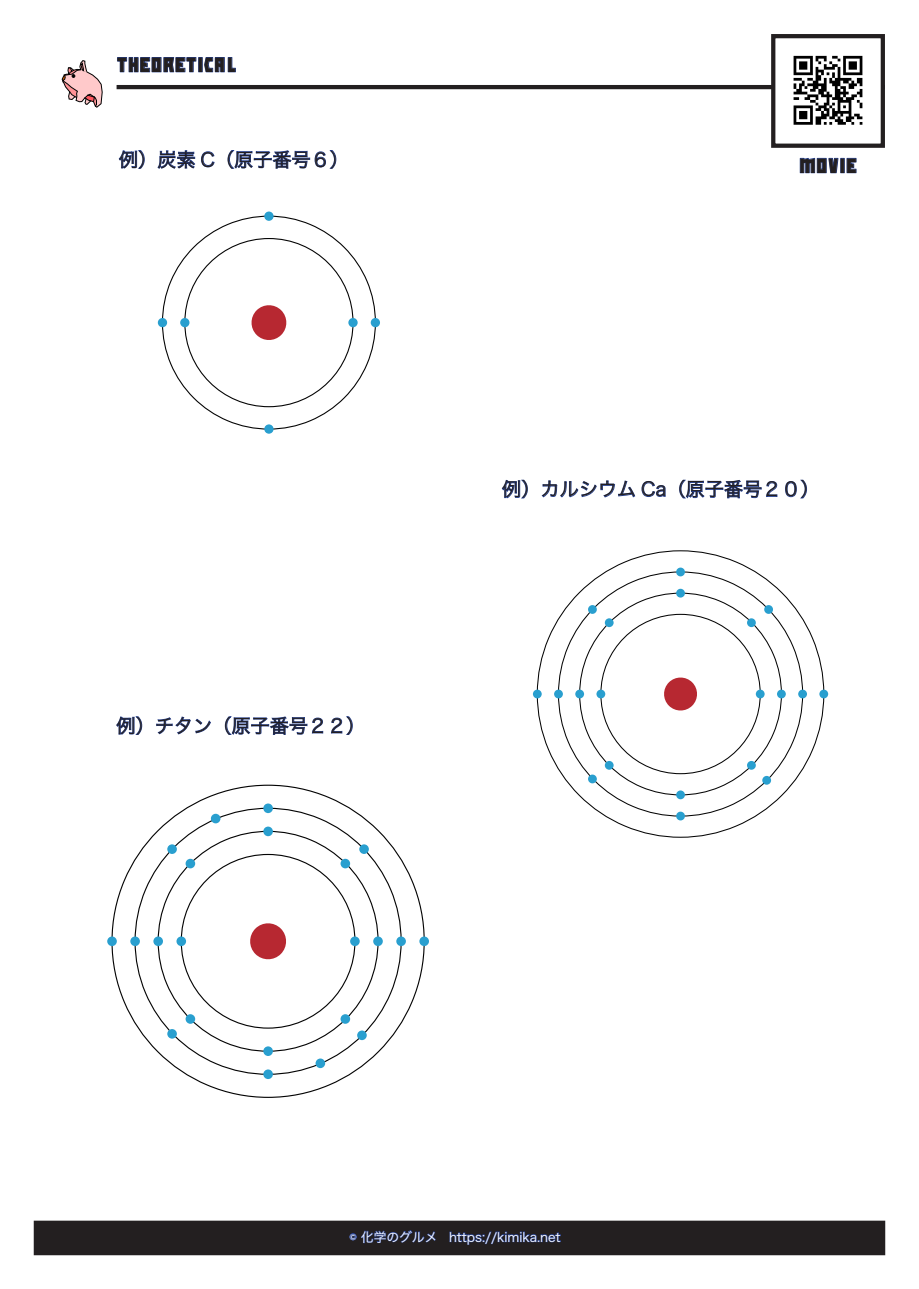
<style>
.page{position:relative;width:919px;height:1289px;background:#fff}
.page>*{position:absolute;margin:0;border:0;box-sizing:border-box;transform-origin:0 0}
.t1{font:19.2px "Hira Kaku Pro N W3";color:#231f20}
.t2{font:19.2px "Slash";color:#231f20}
.t3{font:12.75px "Hira Kaku Pro N W3";color:#fff}
</style>
<div class="page">
<div style="left:34px;top:1221px;width:850px;height:33px;background:#231f20"></div>
<div style="left:34px;top:1220px;width:850px;height:34px;border:1px solid #231f20"></div>
<svg style="left:349px;top:1230px;width:87px;height:13px"></svg>
<svg style="left:449px;top:1231px;width:112px;height:13px"></svg>
<hr style="left:117px;top:85px;width:767px;height:4px;background:#231f20">
<svg style="left:62px;top:60px;width:41px;height:48px"></svg>
<div style="left:81px;top:72px;width:5px;height:11px;background:#ffc9ca"></div>
<div style="left:773px;top:36px;width:109px;height:110px;background:#fff"></div>
<div style="left:771px;top:34px;width:113px;height:114px;border:4px solid #231f20"></div>
<svg style="left:799px;top:158px;width:39px;height:15px"></svg>
<div style="left:840px;top:158px;width:4px;height:15px;border:1px solid #253f8e"></div>
<svg style="left:846px;top:158px;width:10px;height:15px"></svg>
<svg style="left:117px;top:57px;width:80px;height:16px"></svg>
<div style="left:199px;top:57px;width:3px;height:15px;border:1px solid #253f8e"></div>
<svg style="left:204px;top:57px;width:32px;height:16px"></svg>
<svg style="left:119px;top:150px;width:26px;height:19px"></svg>
<svg style="left:157px;top:150px;width:38px;height:19px"></svg>
<svg style="left:201px;top:151px;width:14px;height:17px"></svg>
<svg style="left:227px;top:150px;width:109px;height:19px"></svg>
<svg style="left:161px;top:215px;width:215px;height:215px"></svg>
<div style="left:180px;top:318px;width:9px;height:9px;background:#299fcf;border-radius:50%"></div>
<div style="left:348px;top:318px;width:9px;height:9px;background:#299fcf;border-radius:50%"></div>
<div style="left:264px;top:211px;width:9px;height:10px;background:#299fcf;border-radius:50%"></div>
<div style="left:264px;top:424px;width:9px;height:9px;background:#299fcf;border-radius:50%"></div>
<div style="left:158px;top:318px;width:9px;height:9px;background:#299fcf;border-radius:50%"></div>
<div style="left:371px;top:318px;width:9px;height:9px;background:#299fcf;border-radius:50%"></div>
<svg style="left:501px;top:479px;width:27px;height:19px"></svg>
<svg style="left:541px;top:480px;width:94px;height:17px"></svg>
<svg style="left:641px;top:481px;width:25px;height:16px"></svg>
<svg style="left:679px;top:479px;width:98px;height:19px"></svg>
<svg style="left:785px;top:479px;width:22px;height:19px"></svg>
<svg style="left:536px;top:550px;width:288px;height:288px"></svg>
<svg style="left:557px;top:571px;width:246px;height:246px"></svg>
<svg style="left:578px;top:592px;width:204px;height:204px"></svg>
<div style="left:596px;top:689px;width:9px;height:9px;background:#299fcf;border-radius:50%"></div>
<svg style="left:755px;top:689px;width:9px;height:9px"></svg>
<div style="left:575px;top:689px;width:9px;height:9px;background:#299fcf;border-radius:50%"></div>
<div style="left:777px;top:689px;width:8px;height:9px;background:#299fcf;border-radius:50%"></div>
<div style="left:676px;top:588px;width:9px;height:9px;background:#299fcf;border-radius:50%"></div>
<div style="left:676px;top:790px;width:9px;height:9px;background:#299fcf;border-radius:50%"></div>
<div style="left:604px;top:618px;width:9px;height:9px;background:#299fcf;border-radius:50%"></div>
<div style="left:747px;top:618px;width:8px;height:9px;background:#299fcf;border-radius:50%"></div>
<div style="left:604px;top:761px;width:9px;height:8px;background:#299fcf;border-radius:50%"></div>
<div style="left:747px;top:761px;width:8px;height:8px;background:#299fcf;border-radius:50%"></div>
<div style="left:676px;top:567px;width:9px;height:9px;background:#299fcf;border-radius:50%"></div>
<div style="left:676px;top:811px;width:9px;height:9px;background:#299fcf;border-radius:50%"></div>
<div style="left:554px;top:689px;width:9px;height:9px;background:#299fcf;border-radius:50%"></div>
<div style="left:798px;top:689px;width:9px;height:9px;background:#299fcf;border-radius:50%"></div>
<div style="left:764px;top:605px;width:9px;height:9px;background:#299fcf;border-radius:50%"></div>
<div style="left:588px;top:605px;width:8px;height:9px;background:#299fcf;border-radius:50%"></div>
<div style="left:588px;top:774px;width:8px;height:9px;background:#299fcf;border-radius:50%"></div>
<div style="left:762px;top:776px;width:9px;height:8px;background:#299fcf;border-radius:50%"></div>
<div style="left:533px;top:689px;width:8px;height:9px;background:#299fcf;border-radius:50%"></div>
<div style="left:819px;top:689px;width:9px;height:9px;background:#299fcf;border-radius:50%"></div>
<svg style="left:116px;top:716px;width:26px;height:19px"></svg>
<svg style="left:156px;top:716px;width:55px;height:18px"></svg>
<svg style="left:225px;top:716px;width:98px;height:19px"></svg>
<svg style="left:331px;top:716px;width:22px;height:19px"></svg>
<svg style="left:111px;top:784px;width:314px;height:314px"></svg>
<svg style="left:134px;top:807px;width:268px;height:268px"></svg>
<svg style="left:157px;top:830px;width:222px;height:222px"></svg>
<svg style="left:248px;top:921px;width:40px;height:40px"></svg>
<div style="left:176px;top:936px;width:10px;height:10px;background:#299fcf;border-radius:50%"></div>
<div style="left:350px;top:936px;width:10px;height:10px;background:#299fcf;border-radius:50%"></div>
<div style="left:153px;top:936px;width:10px;height:10px;background:#299fcf;border-radius:50%"></div>
<div style="left:373px;top:936px;width:10px;height:10px;background:#299fcf;border-radius:50%"></div>
<div style="left:263px;top:826px;width:10px;height:10px;background:#299fcf;border-radius:50%"></div>
<div style="left:263px;top:1046px;width:10px;height:9px;background:#299fcf;border-radius:50%"></div>
<svg style="left:185px;top:858px;width:10px;height:10px"></svg>
<svg style="left:340px;top:858px;width:10px;height:10px"></svg>
<div style="left:185px;top:1014px;width:10px;height:9px;background:#299fcf;border-radius:50%"></div>
<div style="left:340px;top:1014px;width:10px;height:9px;background:#299fcf;border-radius:50%"></div>
<div style="left:263px;top:803px;width:10px;height:10px;background:#299fcf;border-radius:50%"></div>
<div style="left:263px;top:1069px;width:10px;height:10px;background:#299fcf;border-radius:50%"></div>
<div style="left:130px;top:936px;width:10px;height:10px;background:#299fcf;border-radius:50%"></div>
<div style="left:396px;top:936px;width:10px;height:10px;background:#299fcf;border-radius:50%"></div>
<div style="left:359px;top:844px;width:10px;height:10px;background:#299fcf;border-radius:50%"></div>
<div style="left:167px;top:844px;width:10px;height:10px;background:#299fcf;border-radius:50%"></div>
<div style="left:167px;top:1029px;width:10px;height:9px;background:#299fcf;border-radius:50%"></div>
<div style="left:357px;top:1030px;width:10px;height:10px;background:#299fcf;border-radius:50%"></div>
<div style="left:107px;top:936px;width:10px;height:10px;background:#299fcf;border-radius:50%"></div>
<div style="left:419px;top:936px;width:10px;height:10px;background:#299fcf;border-radius:50%"></div>
<div style="left:211px;top:813px;width:9px;height:10px;background:#299fcf;border-radius:50%"></div>
<div style="left:315px;top:1058px;width:10px;height:10px;background:#299fcf;border-radius:50%"></div>
<img style="left:793px;top:55px;width:70px;height:70px">
<p class="t2" style="left:117px;top:57px;width:122px">THEORETICAL</p>
<p class="t1" style="left:119px;top:142px;width:231px">例）炭素 C（原子番号６(</p>
<p class="t1" style="left:117px;top:708px;width:250px">例）チタン（原子番号２２(</p>
<p class="t2" style="left:799px;top:157px;width:59px">MOVIE</p>
<p class="t1" style="left:502px;top:472px;width:319px">例）カルシウム Ca（原子番号２０(</p>
<p class="t3" style="left:349px;top:1225px;width:90px">️© 化学のグルメ</p>
<p class="t3" style="left:449px;top:1225px;width:113px">https://kimika.net</p>
</div>
